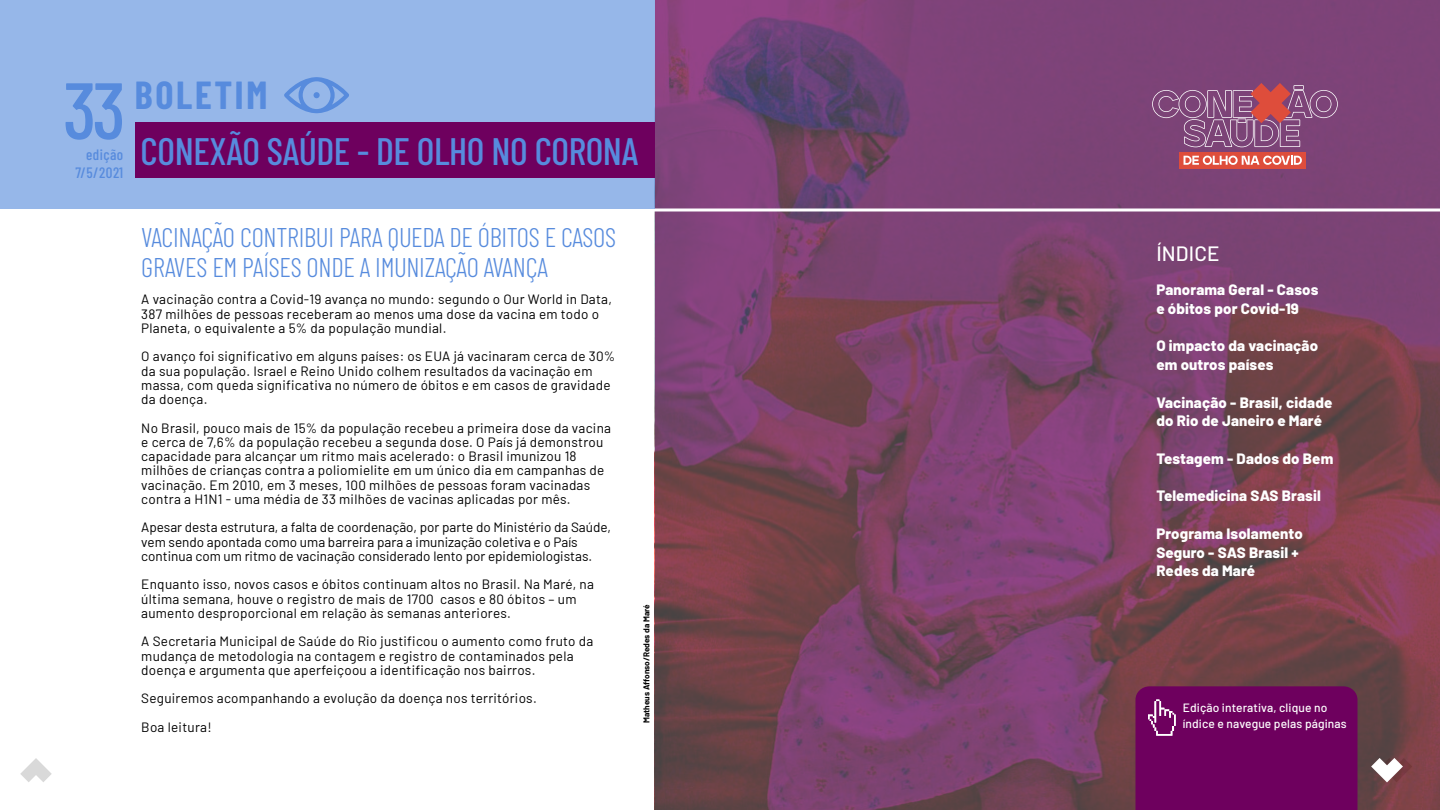
<style>
.page{position:relative;width:1440px;height:810px;background:#fff}
.page>*{position:absolute;margin:0;border:0;box-sizing:border-box;transform-origin:0 0}
.t1{font:500 38.17px "Barlow Condensed";letter-spacing:-.01em;color:#578bdd}
.t2{font:700 38.17px "Barlow Condensed";letter-spacing:.07em;color:#578bdd}
.t3{font:300 27px/30px "Barlow Condensed";letter-spacing:-.01em;color:#578bdd}
.t4{font:500 20.7px "Barlow";letter-spacing:.01em;color:#fff}
.t5{font:800 15px/18.8px "Barlow";letter-spacing:.01em;color:#fff}
.t6{font:500 15px/17.9px "Barlow Condensed";letter-spacing:.03em;color:#578bdd;text-align:right}
.t7{font:13.5px/14.2px "Barlow";letter-spacing:.02em;color:#000}
.t8{font:13.5px/14.2px "Barlow";color:#000}
.t9{font:500 12px/16.4px "Barlow";letter-spacing:.01em;color:#fff}
.t10{font:700 8.25px "Barlow";color:#000}
</style>
<div class="page">
<svg style="left:20px;top:758px;width:32px;height:24px"></svg>
<img style="left:655px;top:0;width:785px;height:809px">
<svg style="left:0;top:208px;width:1440px;height:4px"></svg>
<svg style="left:1152px;top:83px;width:186px;height:64px;background:#90557e"></svg>
<div style="left:1179px;top:152px;width:127px;height:17px;background:#de4d3b"></div>
<svg style="left:1184px;top:156px;width:118px;height:9px"></svg>
<div style="left:0;top:0;width:654px;height:208px;background:#96b7e9"></div>
<svg style="left:284px;top:77px;width:65px;height:36px"></svg>
<div style="left:135px;top:122px;width:519px;height:56px;background:#6e005e"></div>
<svg style="left:1371px;top:758px;width:41px;height:24px"></svg>
<div style="left:1136px;top:686px;width:222px;height:124px;background:#6e005e"></div>
<h1 class="t2" style="left:135px;top:68px;width:134px">BOLETIM</h1>
<h1 class="t1" style="left:63px;top:124px;width:577px"><sup>33</sup> CONEXÃO SAÚDE - DE OLHO NO CORONA</h1>
<p class="t6" style="left:76px;top:144px;width:49px">edição<br>7/5/2021</p>
<h2 class="t3" style="left:141px;top:220px;width:476px">VACINAÇÃO CONTRIBUI PARA QUEDA DE ÓBITOS E CASOS<br>GRAVES EM PAÍSES ONDE A IMUNIZAÇÃO AVANÇA</h2>
<p class="t7" style="left:141px;top:291px;width:472px">A vacinação contra a Covid-19 avança no mundo: segundo o Our World in Data,<br>387 milhões de pessoas receberam ao menos uma dose da vacina em todo o<br>Planeta, o equivalente a 5% da população mundial.</p>
<p class="t7" style="left:141px;top:348px;width:476px">O avanço foi significativo em alguns países: os EUA já vacinaram cerca de 30% da sua população. Israel e Reino Unido colhem resultados da vacinação em massa, com queda significativa no número de óbitos e em casos de gravidade da doença.</p>
<p class="t7" style="left:141px;top:420px;width:471px">No Brasil, pouco mais de 15% da população recebeu a primeira dose da vacina e cerca de 7,6% da população recebeu a segunda dose. O País já demonstrou capacidade para alcançar um ritmo mais acelerado: o Brasil imunizou 18 milhões de crianças contra a poliomielite em um único dia em campanhas de vacinação. Em 2010, em 3 meses, 100 milhões de pessoas foram vacinadas contra a H1N1 - uma média de 33 milhões de vacinas aplicadas por mês.</p>
<p class="t8" style="left:141px;top:519px;width:471px">Apesar desta estrutura, a falta de coordenação, por parte do Ministério da Saúde, vem sendo apontada como uma barreira para a imunização coletiva e o País continua com um ritmo de vacinação considerado lento por epidemiologistas.</p>
<p class="t7" style="left:141px;top:576px;width:454px">Enquanto isso, novos casos e óbitos continuam altos no Brasil. Na Maré, na última semana, houve o registro de mais de 1700 casos e 80 óbitos – um aumento desproporcional em relação às semanas anteriores.</p>
<p class="t7" style="left:141px;top:633px;width:453px">A Secretaria Municipal de Saúde do Rio justificou o aumento como fruto da mudança de metodologia na contagem e registro de contaminados pela doença e argumenta que aperfeiçoou a identificação nos bairros.</p>
<p class="t7" style="left:141px;top:683px;width:397px;line-height:28.5px">Seguiremos acompanhando a evolução da doença nos territórios.<br>Boa leitura!</p>
<p class="t9" style="left:1183px;top:698px;width:166px">Edição interativa, clique no índice e navegue pelas páginas</p>
<h3 class="t4" style="left:1156px;top:238px;width:65px">ÍNDICE</h3>
<p class="t5" style="left:1156px;top:279px;width:163px">Panorama Geral - Casos e óbitos por Covid-19</p>
<p class="t5" style="left:1156px;top:336px;width:163px">O impacto da vacinação em outros países</p>
<p class="t5" style="left:1156px;top:392px;width:177px">Vacinação - Brasil, cidade do Rio de Janeiro e Maré</p>
<p class="t5" style="left:1156px;top:448px;width:178px">Testagem - Dados do Bem</p>
<p class="t5" style="left:1156px;top:486px;width:166px">Telemedicina SAS Brasil</p>
<p class="t5" style="left:1156px;top:523px;width:148px">Programa Isolamento<br>Seguro - SAS Brasil +<br>Redes da Maré</p>
<p class="t10" style="left:640px;top:723px;width:120px;rotate:-90deg">Matheus Affonso/Redes da Maré</p>
</div>
